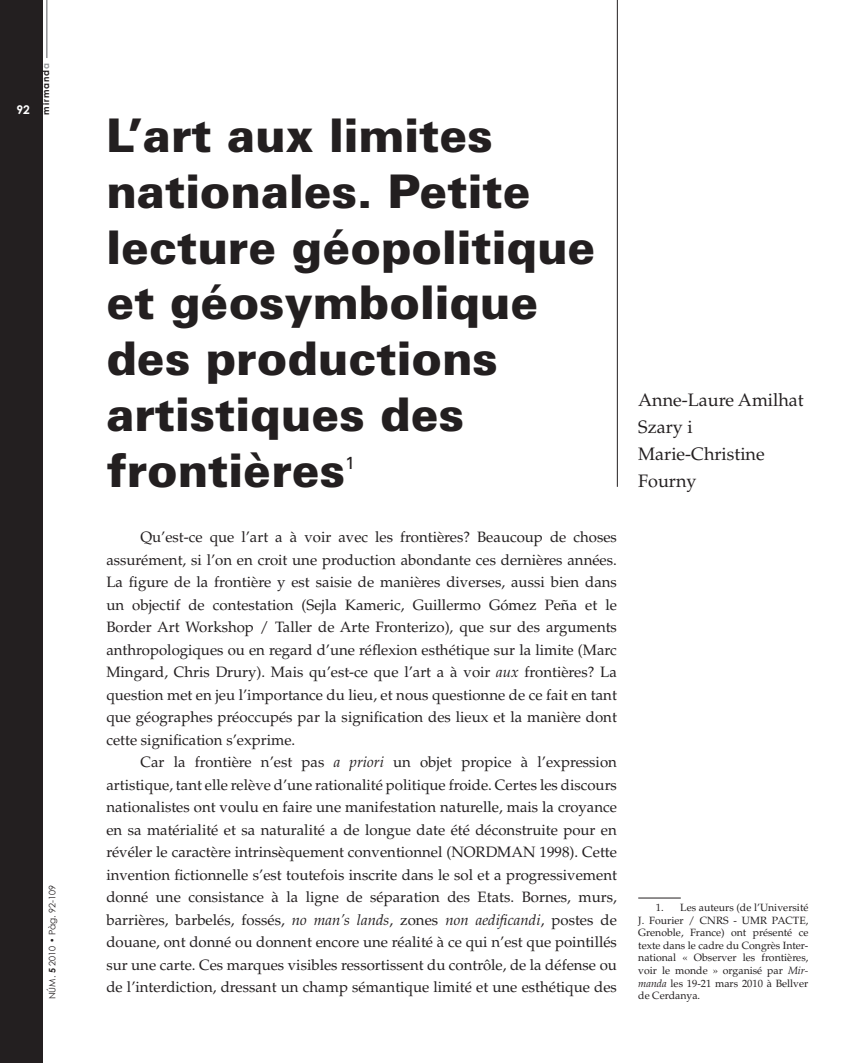
<style>
.page{position:relative;width:851px;height:1063px;background:#fff}
.page>*{position:absolute;margin:0;border:0;box-sizing:border-box;transform-origin:0 0}
.t1{font:900 46.5px/55.8px "Zurich BT";color:#231f20}
.t2{font:18px/27px "Palatino LT Std";color:#231f20}
.t3{font:17.4px "Zurich BT";color:#231f20}
.t4{font:15px/22.5px "Palatino LT Std";color:#231f20;text-align:justify}
.t5{font:700 12px "Century Gothic";color:#fff}
.t6{font:10.5px/12.6px "Palatino LT Std";color:#231f20;text-align:justify}
.t7{font:9px "Century Gothic";color:#231f20}
.t8{font:700 9px "Century Gothic";letter-spacing:.105em;color:#231f20}
.s1{color:#939598}
.s2{font-weight:700}
.s3{font-style:italic}
</style>
<div class="page">
<div style="left:0;top:0;width:43px;height:1063px;background:#231f20"></div>
<hr style="left:46px;top:0;width:2px;height:58px;background:#939598">
<hr style="left:638px;top:898px;width:42px;height:1px;background:#231f20">
<hr style="left:617px;top:0;width:1px;height:487px;background:#231f20">
<p class="t5" style="left:16px;top:103px;width:15px">92</p>
<p class="t8" style="left:40px;top:115px;width:53px;rotate:-90deg">mirmand<span class="s1">a</span></p>
<p class="t7" style="left:47px;top:999px;width:116px;rotate:-90deg">NÚM. <span class="s2">5</span> 2010 • Pàg. 92-109</p>
<h1 class="t1" style="left:106px;top:107px;width:490px">L’art aux limites nationales. Petite lecture géopolitique et géosymbolique des productions artistiques des frontières</h1>
<p class="t3" style="left:345px;top:453px;width:11px">1</p>
<p class="t4" style="left:106px;top:526px;width:512px;text-indent:34px">Qu’est-ce que l’art a à voir avec les frontières? Beaucoup de choses assurément, si l’on en croit une production abondante ces dernières années.<br>La figure de la frontière y est saisie de manières diverses, aussi bien dans un objectif de contestation (Sejla Kameric, Guillermo Gómez Peña et le Border Art Workshop / Taller de Arte Fronterizo), que sur des arguments anthropologiques ou en regard d’une réflexion esthétique sur la limite (Marc Mingard, Chris Drury). Mais qu’est-ce que l’art a à voir <span class="s3">aux</span> frontières? La question met en jeu l’importance du lieu, et nous questionne de ce fait en tant que géographes préoccupés par la signification des lieux et la manière dont cette signification s’exprime.</p>
<p class="t4" style="left:106px;top:751px;width:512px;text-indent:34px">Car la frontière n’est pas <span class="s3">a priori</span> un objet propice à l’expression artistique, tant elle relève d’une rationalité politique froide. Certes les discours nationalistes ont voulu en faire une manifestation naturelle, mais la croyance en sa matérialité et sa naturalité a de longue date été déconstruite pour en révéler le caractère intrinsèquement conventionnel (NORDMAN 1998). Cette invention fictionnelle s’est toutefois inscrite dans le sol et a progressivement donné une consistance à la ligne de séparation des Etats. Bornes, murs, barrières, barbelés, fossés, <span class="s3">no man’s lands</span>, zones <span class="s3">non aedificandi</span>, postes de douane, ont donné ou donnent encore une réalité à ce qui n’est que pointillés sur une carte. Ces marques visibles ressortissent du contrôle, de la défense ou de l’interdiction, dressant un champ sémantique limité et une esthétique des</p>
<p class="t2" style="left:638px;top:387px;width:167px">Anne-Laure Amilhat<br>Szary i<br>Marie-Christine<br>Fourny</p>
<p class="t6" style="left:638px;top:901px;width:172px;text-indent:18px">1. Les auteurs (de l’Université J. Fourier / CNRS - UMR PACTE, Grenoble, France) ont présenté ce texte dans le cadre du Congrès Inter&shy;national « Observer les frontières, voir le monde » organisé par <span class="s3">Mir&shy;manda</span> les 19-21 mars 2010 à Bellver de Cerdanya.</p>
</div>
